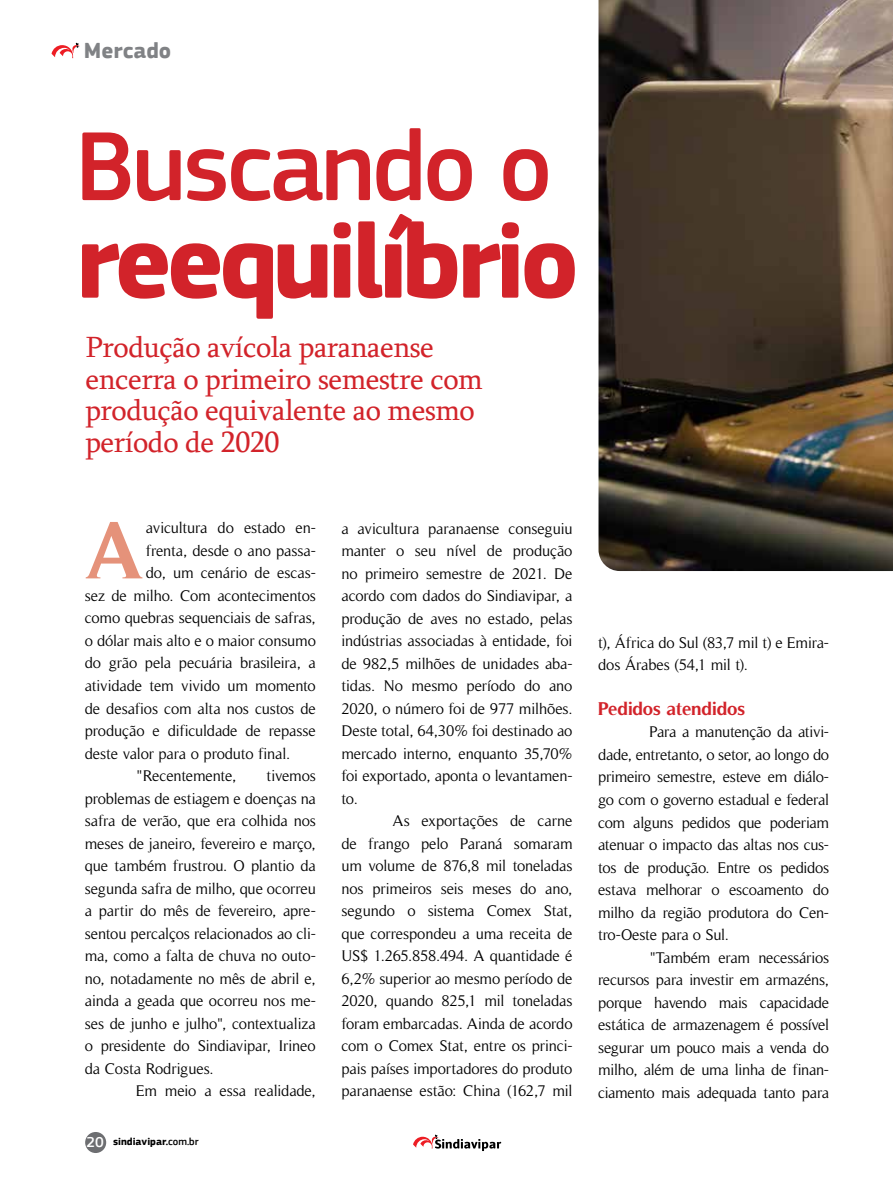
<style>
.page{position:relative;width:893px;height:1191px;background:#fff}
.page>*{position:absolute;margin:0;border:0;box-sizing:border-box;transform-origin:0 0}
.t1{font:700 108px "PF Square Sans Pro";letter-spacing:-.05em;color:#d2232a}
.t2{font:500 102px "PF Square Sans Pro";letter-spacing:-.03em;color:#d2232a}
.t3{font:700 81.6px "Timeless";color:#e5927a}
.t4{font:30px/31.5px "Sylfaen";letter-spacing:-.015em;color:#d2232a}
.t5{font:700 22.5px "PF Square Sans Pro";color:#808285}
.t6{font:700 18.75px "Timeless";letter-spacing:-.005em;color:#d2232a}
.t7{font:15.75px/22.5px "Timeless";letter-spacing:-.01em;color:#000;text-align:justify}
.t8{font:700 10.5px "PF Square Sans Pro";color:#000}
.s1{font-weight:500;font-size:15px;color:#fff}
.s2{font-weight:500}
</style>
<div class="page">
<svg style="left:52px;top:43px;width:28px;height:15px"></svg>
<img style="left:598px;top:0;width:295px;height:571px">
<div style="left:85px;top:1132px;width:21px;height:21px;background:#6d6e71;border-radius:50%"></div>
<svg style="left:413px;top:1134px;width:88px;height:17px"></svg>
<h3 class="t5" style="left:84px;top:37px;width:89px">Mercado</h3>
<h2 class="t2" style="left:75px;top:107px;width:478px">Buscando o</h2>
<h1 class="t1" style="left:75px;top:197px;width:505px">reequilíbrio</h1>
<h3 class="t4" style="left:85px;top:331px;width:399px">Produção avícola paranaense encerra o primeiro semestre com produção equivalente ao mesmo período de 2020</h3>
<h3 class="t3" style="left:85px;top:502px;width:63px">A</h3>
<p class="t7" style="left:146px;top:517px;width:172px">avicultura do estado en-</p>
<p class="t7" style="left:146px;top:539px;width:172px">frenta, desde o ano passa-</p>
<p class="t7" style="left:146px;top:562px;width:172px">do, um cenário de escas-</p>
<p class="t7" style="left:85px;top:584px;width:233px">sez de milho. Com acontecimentos</p>
<p class="t7" style="left:85px;top:607px;width:233px">como quebras sequenciais de safras,</p>
<p class="t7" style="left:85px;top:629px;width:233px">o dólar mais alto e o maior consumo</p>
<p class="t7" style="left:85px;top:652px;width:233px">do grão pela pecuária brasileira, a</p>
<p class="t7" style="left:85px;top:674px;width:233px">atividade tem vivido um momento</p>
<p class="t7" style="left:85px;top:697px;width:233px">de desafios com alta nos custos de</p>
<p class="t7" style="left:85px;top:719px;width:233px">produção e dificuldade de repasse</p>
<p class="t7" style="left:85px;top:742px;width:207px">deste valor para o produto final.</p>
<p class="t7" style="left:136px;top:764px;width:102px">"Recentemente,</p>
<p class="t7" style="left:85px;top:764px;width:233px;text-indent:182px">tivemos problemas de estiagem e doenças na safra de verão, que era colhida nos meses de janeiro, fevereiro e março, que também frustrou. O plantio da segunda safra de milho, que ocorreu a partir do mês de fevereiro, apre&shy;sentou percalços relacionados ao cli&shy;ma, como a falta de chuva no outo&shy;no, notadamente no mês de abril e, ainda a geada que ocorreu nos me&shy;ses de junho e julho", contextualiza o presidente do Sindiavipar, Irineo da Costa Rodrigues.</p>
<p class="t7" style="left:136px;top:1079px;width:182px">Em meio a essa realidade,</p>
<p class="t8" style="left:87px;top:1135px;width:113px"><span class="s1">20</span> sindiavipar.<span class="s2">com.br</span></p>
<p class="t7" style="left:341px;top:517px;width:233px">a avicultura paranaense conseguiu manter o seu nível de produção no primeiro semestre de 2021. De acordo com dados do Sindiavipar, a produção de aves no estado, pelas indústrias associadas à entidade, foi de 982,5 milhões de unidades aba&shy;tidas. No mesmo período do ano 2020, o número foi de 977 milhões.<br>Deste total, 64,30% foi destinado ao mercado interno, enquanto 35,70% foi exportado, aponta o levantamen&shy;to.</p>
<p class="t7" style="left:341px;top:809px;width:233px;text-indent:51px">As exportações de carne de frango pelo Paraná somaram um volume de 876,8 mil toneladas nos primeiros seis meses do ano, segundo o sistema Comex Stat, que correspondeu a uma receita de US$ 1.265.858.494. A quantidade é 6,2% superior ao mesmo período de 2020, quando 825,1 mil toneladas foram embarcadas. Ainda de acordo com o Comex Stat, entre os princi&shy;pais países importadores do produto paranaense estão: China (162,7 mil</p>
<p class="t7" style="left:598px;top:631px;width:233px">t), África do Sul (83,7 mil t) e Emira&shy;dos Árabes (54,1 mil t).</p>
<p class="t6" style="left:598px;top:697px;width:149px">Pedidos atendidos</p>
<p class="t7" style="left:598px;top:721px;width:233px;text-indent:51px">Para a manutenção da ativi&shy;dade, entretanto, o setor, ao longo do primeiro semestre, esteve em diálo&shy;go com o governo estadual e federal com alguns pedidos que poderiam atenuar o impacto das altas nos cus&shy;tos de produção. Entre os pedidos estava melhorar o escoamento do milho da região produtora do Cen&shy;tro-Oeste para o Sul.</p>
<p class="t7" style="left:598px;top:946px;width:233px;text-indent:51px">"Também eram necessários recursos para investir em armazéns, porque havendo mais capacidade estática de armazenagem é possível segurar um pouco mais a venda do milho, além de uma linha de finan&shy;ciamento mais adequada tanto para</p>
</div>
